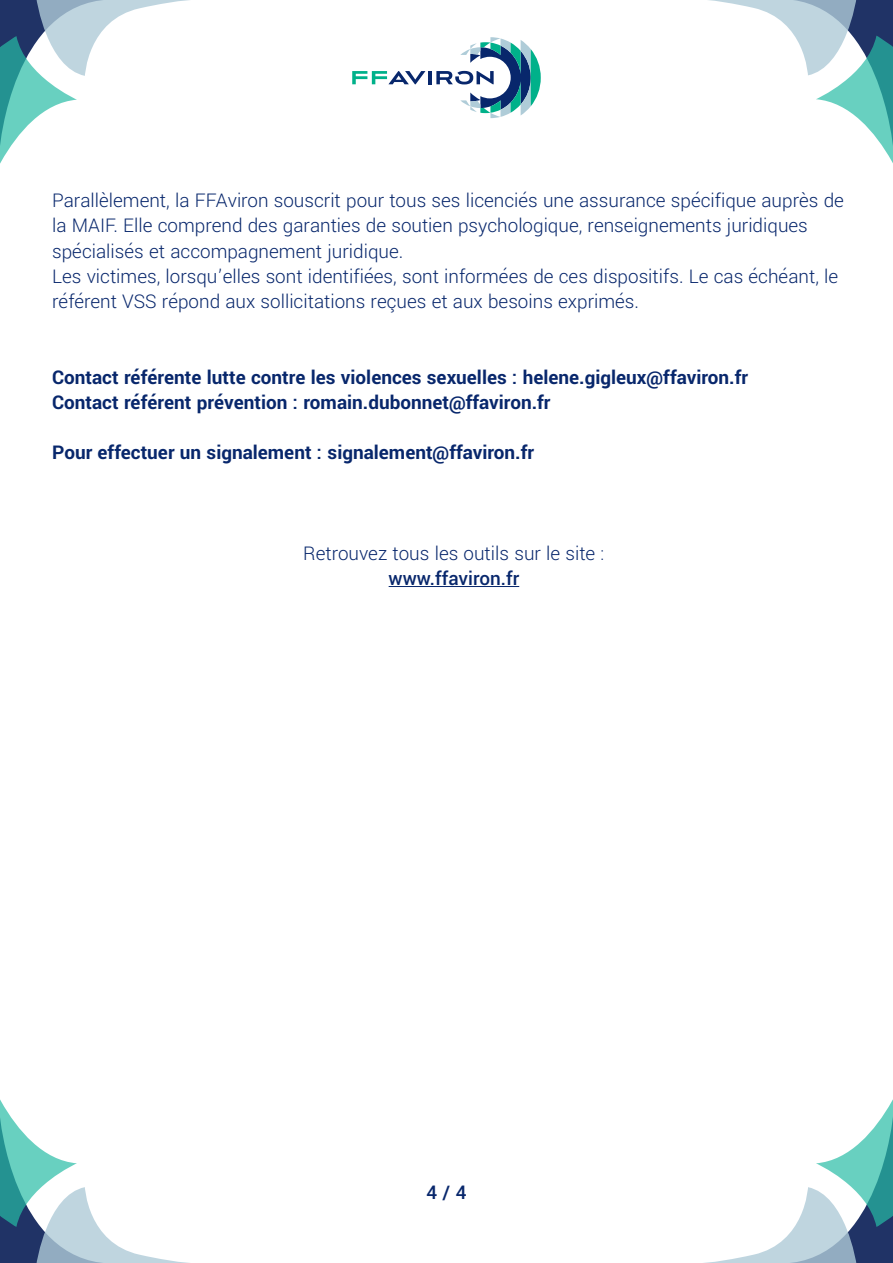
<style>
.page{position:relative;width:893px;height:1263px;background:#fff}
.page>*{position:absolute;margin:0;border:0;box-sizing:border-box;transform-origin:0 0}
.t1{font:300 21px/25.2px "Yantramanav";color:#08276c}
.t2{font:700 21px/25.2px "Yantramanav";color:#08276c}
.t3{font:500 21px "Yantramanav";color:#08276c}
</style>
<div class="page">
<hr style="left:389px;top:586px;width:130px;height:1px;background:#08276c">
<svg style="left:0;top:1099px;width:189px;height:164px"></svg>
<svg style="left:708px;top:0;width:185px;height:163px"></svg>
<svg style="left:704px;top:1099px;width:189px;height:164px"></svg>
<svg style="left:0;top:0;width:189px;height:164px"></svg>
<svg style="left:352px;top:37px;width:189px;height:81px"></svg>
<p class="t1" style="left:52px;top:188px;width:793px">Parallèlement, la FFAviron souscrit pour tous ses licenciés une assurance spécifique auprès de la MAIF. Elle comprend des garanties de soutien psychologique, renseignements juridiques spécialisés et accompagnement juridique.<br>Les victimes, lorsqu’elles sont identifiées, sont informées de ces dispositifs. Le cas échéant, le référent VSS répond aux sollicitations reçues et aux besoins exprimés.</p>
<p class="t2" style="left:52px;top:365px;width:697px">Contact référente lutte contre les violences sexuelles : helene.gigleux@ffaviron.fr<br>Contact référent prévention : romain.dubonnet@ffaviron.fr</p>
<p class="t2" style="left:52px;top:440px;width:483px">Pour effectuer un signalement : signalement@ffaviron.fr</p>
<p class="t1" style="left:303px;top:541px;width:303px">Retrouvez tous les outils sur le site :</p>
<p class="t3" style="left:389px;top:566px;width:132px">www.ffaviron.fr</p>
<p class="t3" style="left:427px;top:1180px;width:41px">4 / 4</p>
</div>
